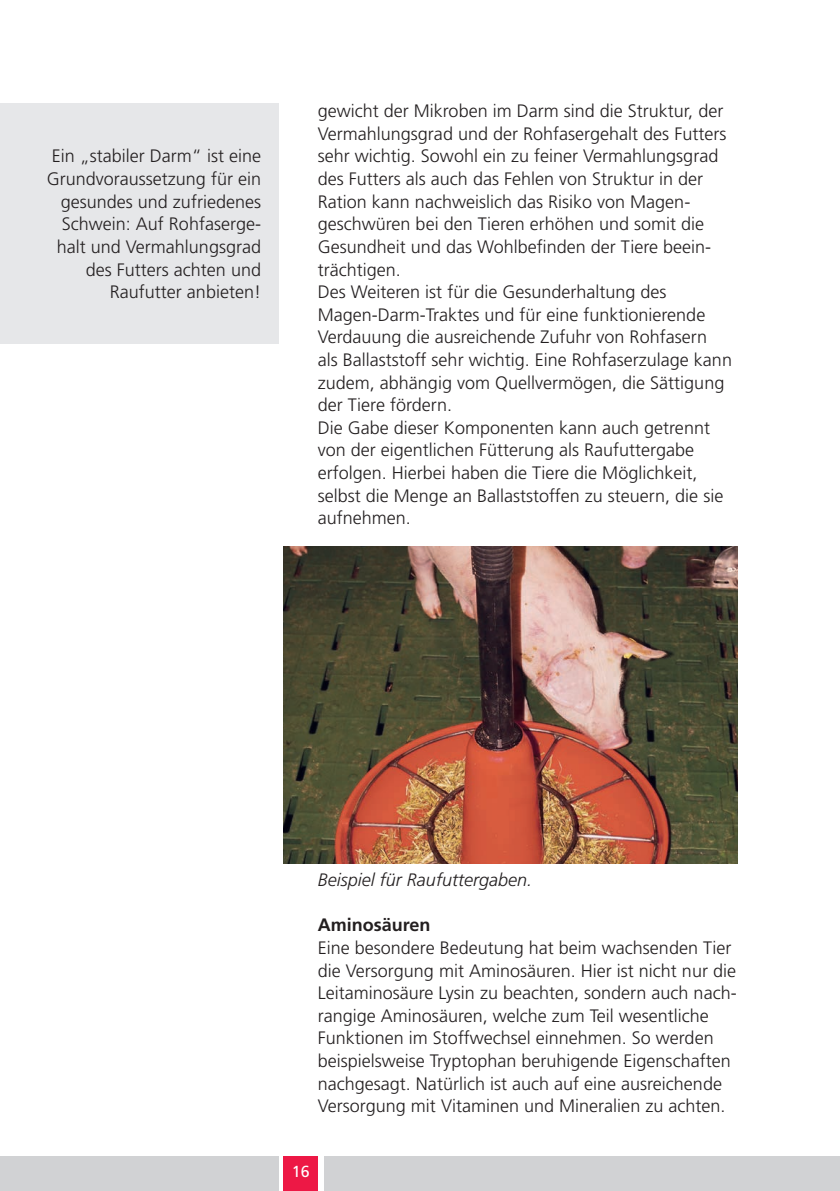
<style>
.page{position:relative;width:840px;height:1191px;background:#fff}
.page>*{position:absolute;margin:0;border:0;box-sizing:border-box;transform-origin:0 0}
.t1{font:300 18px/22.6px "Frutiger";color:#231f20}
.t2{font:italic 300 18px "Frutiger";color:#231f20}
.t3{font:700 18px "Frutiger";color:#231f20}
.t4{font:16px "Frutiger";color:#fff}
</style>
<div class="page">
<div style="left:283px;top:1157px;width:34px;height:34px;background:#ed1845"></div>
<div style="left:0;top:1157px;width:278px;height:34px;background:#d1d2d4"></div>
<div style="left:323px;top:1157px;width:516px;height:34px;background:#d1d2d4"></div>
<img style="left:283px;top:547px;width:454px;height:316px">
<div style="left:0;top:103px;width:278px;height:240px;background:#e6e7e9"></div>
<p class="t1" style="left:47px;top:145px;width:216px;text-align:right">Ein „stabiler Darm“ ist eine<br>Grundvoraussetzung für ein gesundes und zufriedenes<br>Schwein: Auf Rohfaserge&shy;halt und Vermahlungsgrad des Futters achten und<br>Raufutter anbieten!</p>
<p class="t1" style="left:317px;top:100px;width:415px">gewicht der Mikroben im Darm sind die Struktur, der Vermahlungsgrad und der Rohfasergehalt des Futters sehr wichtig. Sowohl ein zu feiner Vermahlungsgrad des Futters als auch das Fehlen von Struktur in der Ration kann nachweislich das Risiko von Magen&shy;geschwüren bei den Tieren erhöhen und somit die Gesundheit und das Wohlbefinden der Tiere beein&shy;trächtigen.<br>Des Weiteren ist für die Gesunderhaltung des Magen-Darm-Traktes und für eine funktionierende Verdauung die ausreichende Zufuhr von Rohfasern<br>als Ballaststoff sehr wichtig. Eine Rohfaserzulage kann zudem, abhängig vom Quellvermögen, die Sättigung der Tiere fördern.<br>Die Gabe dieser Komponenten kann auch getrennt von der eigentlichen Fütterung als Raufuttergabe erfolgen. Hierbei haben die Tiere die Möglichkeit, selbst die Menge an Ballaststoffen zu steuern, die sie aufnehmen.</p>
<p class="t2" style="left:317px;top:869px;width:216px">Beispiel für Raufuttergaben.</p>
<p class="t3" style="left:317px;top:914px;width:114px">Aminosäuren</p>
<p class="t1" style="left:317px;top:936px;width:420px">Eine besondere Bedeutung hat beim wachsenden Tier die Versorgung mit Aminosäuren. Hier ist nicht nur die Leitaminosäure Lysin zu beachten, sondern auch nach&shy;rangige Aminosäuren, welche zum Teil wesentliche Funktionen im Stoffwechsel einnehmen. So werden beispielsweise Tryptophan beruhigende Eigenschaften nachgesagt. Natürlich ist auch auf eine ausreichende Versorgung mit Vitaminen und Mineralien zu achten.</p>
<p class="t4" style="left:292px;top:1161px;width:19px">16</p>
</div>
